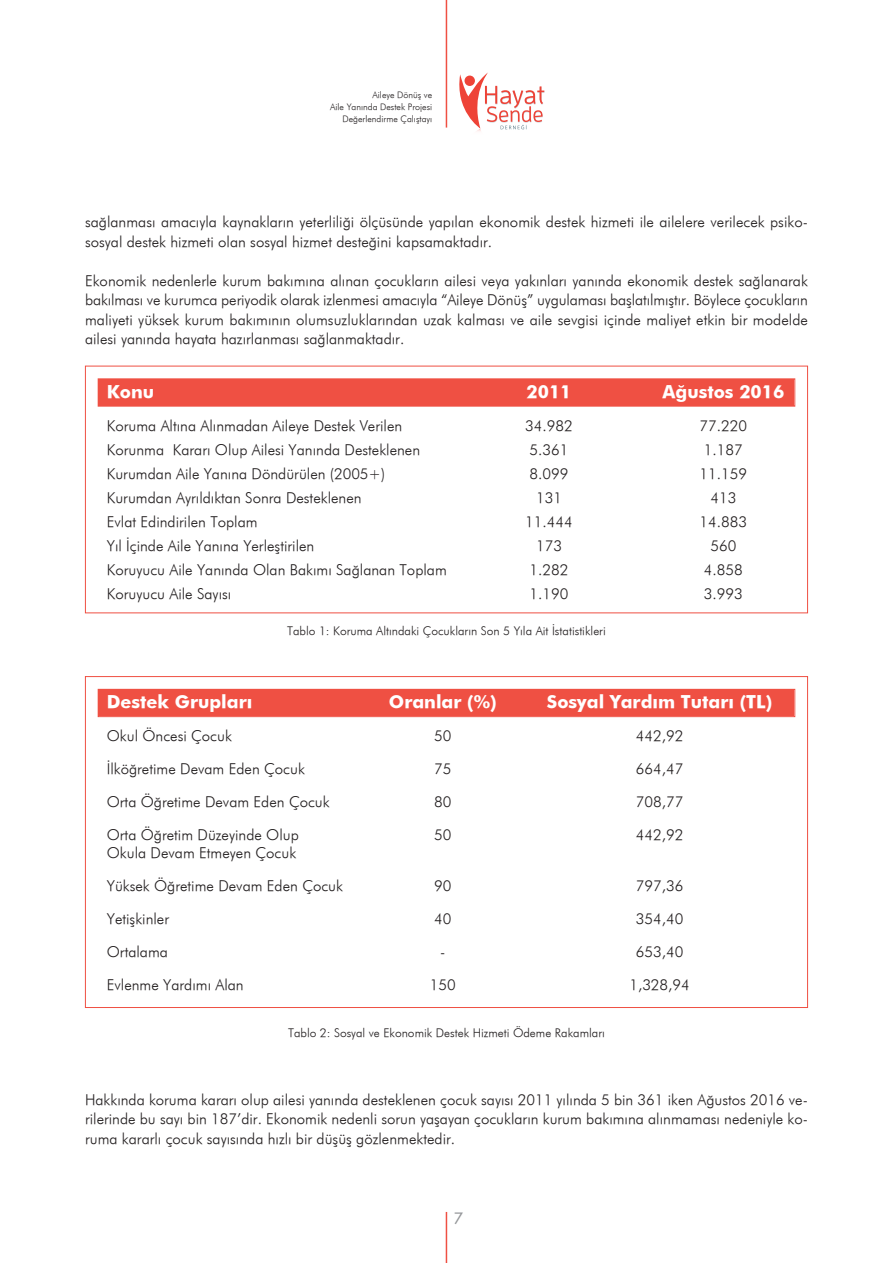
<style>
.page{position:relative;width:893px;height:1263px;background:#fff}
.page>*{position:absolute;margin:0;border:0;box-sizing:border-box;transform-origin:0 0}
.t1{font:18px "Futura Bold BT";color:#fff}
.t2{font:15px/19.5px "Futura Light BT";color:#231f20;text-align:justify}
.t3{font:15px "Futura";color:#939598}
.t4{font:12px "Futura Light BT";color:#231f20}
.t5{font:9px/12px "Futura Light BT";color:#231f20;text-align:right}
</style>
<div class="page">
<hr style="left:446px;top:1212px;width:1px;height:51px;background:#ef5043">
<hr style="left:446px;top:0;width:1px;height:128px;background:#ef5043">
<div style="left:99px;top:379px;width:695px;height:27px;background:#ef5043"></div>
<div style="left:98px;top:378px;width:697px;height:28px;border:1px solid #ef5043"></div>
<div style="left:99px;top:690px;width:695px;height:26px;background:#ef5043"></div>
<div style="left:98px;top:689px;width:697px;height:28px;border:1px solid #ef5043"></div>
<svg style="left:459px;top:72px;width:86px;height:58px"></svg>
<p class="t5" style="left:330px;top:89px;width:104px">Aileye Dönüş ve<br>Aile Yanında Destek Projesi<br>Değerlendirme Çalıştayı</p>
<p class="t2" style="left:85px;top:212px;width:724px">sağlanması amacıyla kaynakların yeterliliği ölçüsünde yapılan ekonomik destek hizmeti ile ailelere verilecek psiko&shy;sosyal destek hizmeti olan sosyal hizmet desteğini kapsamaktadır.</p>
<p class="t2" style="left:85px;top:270px;width:724px">Ekonomik nedenlerle kurum bakımına alınan çocukların ailesi veya yakınları yanında ekonomik destek sağlanarak bakılması ve kurumca periyodik olarak izlenmesi amacıyla “Aileye Dönüş” uygulaması başlatılmıştır. Böylece çocukların maliyeti yüksek kurum bakımının olumsuzluklarından uzak kalması ve aile sevgisi içinde maliyet etkin bir modelde ailesi yanında hayata hazırlanması sağlanmaktadır.</p>
<p class="t1" style="left:107px;top:380px;width:49px">Konu</p>
<p class="t1" style="left:527px;top:380px;width:46px">2011</p>
<p class="t1" style="left:662px;top:380px;width:123px">Ağustos 2016</p>
<p class="t2" style="left:107px;top:416px;width:297px">Koruma Altına Alınmadan Aileye Destek Verilen</p>
<p class="t2" style="left:525px;top:416px;width:49px">34.982</p>
<p class="t2" style="left:700px;top:416px;width:49px">77.220</p>
<p class="t2" style="left:107px;top:440px;width:315px">Korunma Kararı Olup Ailesi Yanında Desteklenen</p>
<p class="t2" style="left:530px;top:440px;width:40px">5.361</p>
<p class="t2" style="left:704px;top:440px;width:40px">1.187</p>
<p class="t2" style="left:107px;top:464px;width:280px">Kurumdan Aile Yanına Döndürülen (2005+)</p>
<p class="t2" style="left:530px;top:464px;width:40px">8.099</p>
<p class="t2" style="left:700px;top:464px;width:49px">11.159</p>
<p class="t2" style="left:107px;top:488px;width:256px">Kurumdan Ayrıldıktan Sonra Desteklenen</p>
<p class="t2" style="left:536px;top:488px;width:27px">131</p>
<p class="t2" style="left:710px;top:488px;width:27px">413</p>
<p class="t2" style="left:107px;top:512px;width:152px">Evlat Edindirilen Toplam</p>
<p class="t2" style="left:525px;top:512px;width:49px">11.444</p>
<p class="t2" style="left:700px;top:512px;width:49px">14.883</p>
<p class="t2" style="left:107px;top:536px;width:209px">Yıl İçinde Aile Yanına Yerleştirilen</p>
<p class="t2" style="left:536px;top:536px;width:27px">173</p>
<p class="t2" style="left:710px;top:536px;width:27px">560</p>
<p class="t2" style="left:107px;top:560px;width:342px">Koruyucu Aile Yanında Olan Bakımı Sağlanan Toplam</p>
<p class="t2" style="left:530px;top:560px;width:40px">1.282</p>
<p class="t2" style="left:704px;top:560px;width:40px">4.858</p>
<p class="t2" style="left:107px;top:584px;width:126px">Koruyucu Aile Sayısı</p>
<p class="t2" style="left:530px;top:584px;width:40px">1.190</p>
<p class="t2" style="left:704px;top:584px;width:40px">3.993</p>
<p class="t4" style="left:287px;top:624px;width:320px">Tablo 1: Koruma Altındaki Çocukların Son 5 Yıla Ait İstatistikleri</p>
<p class="t1" style="left:107px;top:691px;width:147px">Destek Grupları</p>
<p class="t1" style="left:389px;top:691px;width:109px">Oranlar (%)</p>
<p class="t1" style="left:547px;top:691px;width:227px">Sosyal Yardım Tutarı (TL)</p>
<p class="t2" style="left:107px;top:726px;width:127px">Okul Öncesi Çocuk</p>
<p class="t2" style="left:434px;top:726px;width:19px">50</p>
<p class="t2" style="left:636px;top:726px;width:49px">442,92</p>
<p class="t2" style="left:107px;top:759px;width:200px">İlköğretime Devam Eden Çocuk</p>
<p class="t2" style="left:434px;top:759px;width:19px">75</p>
<p class="t2" style="left:636px;top:759px;width:49px">664,47</p>
<p class="t2" style="left:107px;top:792px;width:224px">Orta Öğretime Devam Eden Çocuk</p>
<p class="t2" style="left:434px;top:792px;width:19px">80</p>
<p class="t2" style="left:636px;top:792px;width:49px">708,77</p>
<p class="t2" style="left:107px;top:825px;width:194px">Orta Öğretim Düzeyinde Olup</p>
<p class="t2" style="left:434px;top:825px;width:19px">50</p>
<p class="t2" style="left:636px;top:825px;width:49px">442,92</p>
<p class="t2" style="left:107px;top:843px;width:191px">Okula Devam Etmeyen Çocuk</p>
<p class="t2" style="left:107px;top:876px;width:238px">Yüksek Öğretime Devam Eden Çocuk</p>
<p class="t2" style="left:434px;top:876px;width:19px">90</p>
<p class="t2" style="left:636px;top:876px;width:49px">797,36</p>
<p class="t2" style="left:107px;top:909px;width:64px">Yetişkinler</p>
<p class="t2" style="left:434px;top:909px;width:19px">40</p>
<p class="t2" style="left:636px;top:909px;width:49px">354,40</p>
<p class="t2" style="left:107px;top:942px;width:63px">Ortalama</p>
<p class="t2" style="left:440px;top:942px;width:7px">-</p>
<p class="t2" style="left:636px;top:942px;width:49px">653,40</p>
<p class="t2" style="left:107px;top:975px;width:138px">Evlenme Yardımı Alan</p>
<p class="t2" style="left:430px;top:975px;width:27px">150</p>
<p class="t2" style="left:629px;top:975px;width:62px">1,328,94</p>
<p class="t4" style="left:288px;top:1025px;width:318px">Tablo 2: Sosyal ve Ekonomik Destek Hizmeti Ödeme Rakamları</p>
<p class="t2" style="left:85px;top:1089px;width:724px">Hakkında koruma kararı olup ailesi yanında desteklenen çocuk sayısı 2011 yılında 5 bin 361 iken Ağustos 2016 ve&shy;rilerinde bu sayı bin 187’dir. Ekonomik nedenli sorun yaşayan çocukların kurum bakımına alınmaması nedeniyle ko&shy;ruma kararlı çocuk sayısında hızlı bir düşüş gözlenmektedir.</p>
<p class="t3" style="left:454px;top:1209px;width:10px">7</p>
</div>
